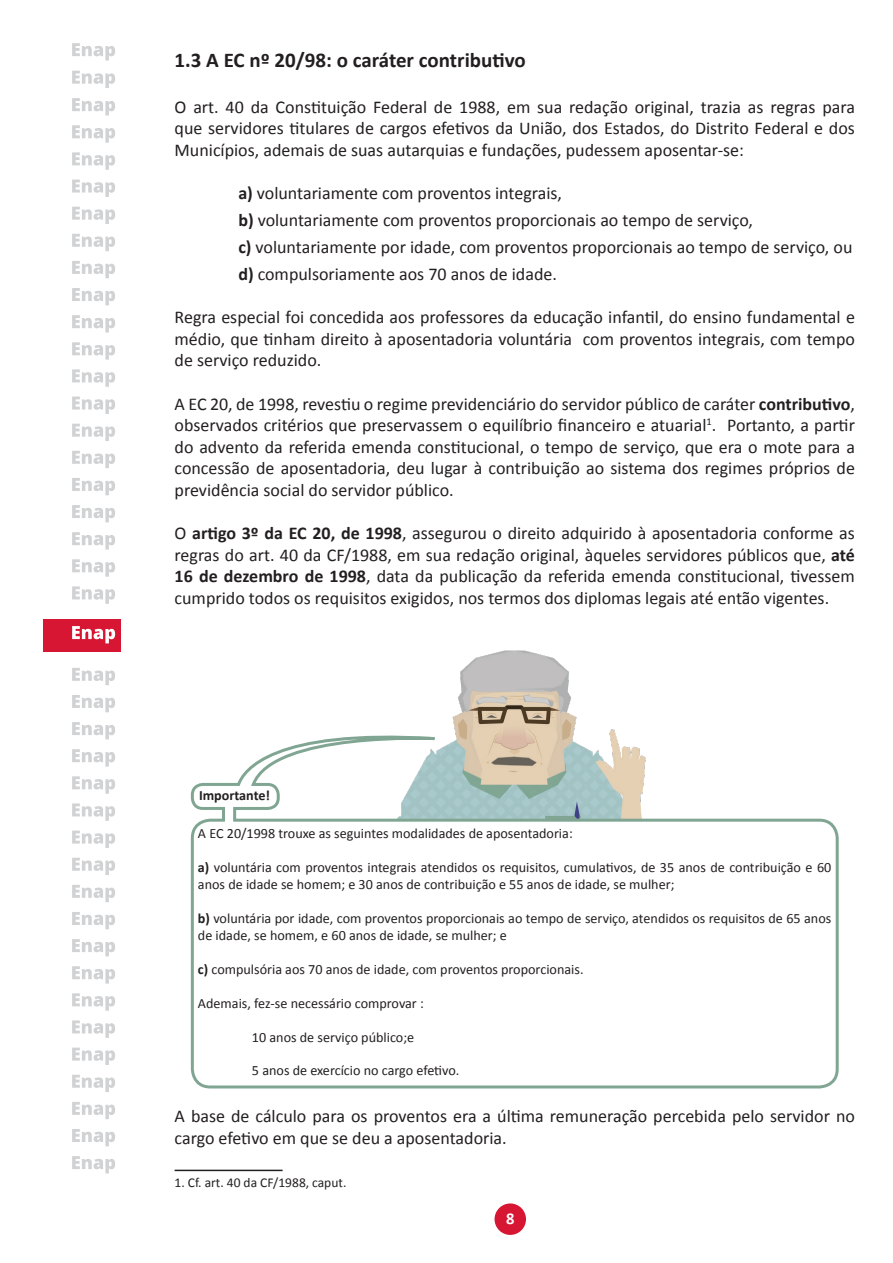
<style>
.page{position:relative;width:893px;height:1263px;background:#fff}
.page>*{position:absolute;margin:0;border:0;box-sizing:border-box;transform-origin:0 0}
.t1{font:700 21px "Calibri";color:#231f20}
.t2{font:18px/21.6px "Calibri";color:#231f20;text-align:justify}
.t3{font:700 16.5px "Calibri";color:#fff}
.t4{font:14.1px/17px "Calibri";color:#231f20}
.t5{font:700 14.1px "Calibri";color:#231f20}
.t6{font:13.5px "Calibri";color:#231f20}
.s1{font-weight:700}
</style>
<div class="page">
<div style="left:495px;top:1203px;width:31px;height:32px;background:#d71634;border-radius:50%"></div>
<div style="left:44px;top:619px;width:77px;height:32px;background:#d71634"></div>
<svg style="left:72px;top:626px;width:43px;height:17px"></svg>
<svg style="left:72px;top:98px;width:43px;height:17px"></svg>
<svg style="left:72px;top:125px;width:43px;height:18px"></svg>
<svg style="left:72px;top:152px;width:43px;height:18px"></svg>
<svg style="left:72px;top:180px;width:43px;height:17px"></svg>
<svg style="left:72px;top:207px;width:43px;height:17px"></svg>
<svg style="left:72px;top:234px;width:43px;height:17px"></svg>
<svg style="left:72px;top:261px;width:43px;height:17px"></svg>
<svg style="left:72px;top:288px;width:43px;height:17px"></svg>
<svg style="left:72px;top:315px;width:43px;height:17px"></svg>
<svg style="left:72px;top:342px;width:43px;height:18px"></svg>
<svg style="left:72px;top:369px;width:43px;height:18px"></svg>
<svg style="left:72px;top:397px;width:43px;height:17px"></svg>
<svg style="left:72px;top:424px;width:43px;height:17px"></svg>
<svg style="left:72px;top:451px;width:43px;height:17px"></svg>
<svg style="left:72px;top:478px;width:43px;height:17px"></svg>
<svg style="left:72px;top:505px;width:43px;height:17px"></svg>
<svg style="left:72px;top:532px;width:43px;height:17px"></svg>
<svg style="left:72px;top:559px;width:43px;height:18px"></svg>
<svg style="left:72px;top:586px;width:43px;height:18px"></svg>
<svg style="left:72px;top:668px;width:43px;height:17px"></svg>
<svg style="left:72px;top:695px;width:43px;height:17px"></svg>
<svg style="left:72px;top:722px;width:43px;height:17px"></svg>
<svg style="left:72px;top:749px;width:43px;height:17px"></svg>
<svg style="left:72px;top:776px;width:43px;height:18px"></svg>
<svg style="left:72px;top:803px;width:43px;height:18px"></svg>
<svg style="left:72px;top:830px;width:43px;height:18px"></svg>
<svg style="left:72px;top:858px;width:43px;height:17px"></svg>
<svg style="left:72px;top:885px;width:43px;height:17px"></svg>
<svg style="left:72px;top:912px;width:43px;height:17px"></svg>
<svg style="left:72px;top:939px;width:43px;height:17px"></svg>
<svg style="left:72px;top:966px;width:43px;height:17px"></svg>
<svg style="left:72px;top:993px;width:43px;height:18px"></svg>
<svg style="left:72px;top:1020px;width:43px;height:18px"></svg>
<svg style="left:72px;top:1047px;width:43px;height:18px"></svg>
<svg style="left:72px;top:1075px;width:43px;height:17px"></svg>
<svg style="left:72px;top:1102px;width:43px;height:17px"></svg>
<svg style="left:72px;top:1129px;width:43px;height:17px"></svg>
<svg style="left:72px;top:1156px;width:43px;height:17px"></svg>
<svg style="left:72px;top:71px;width:43px;height:17px"></svg>
<svg style="left:72px;top:43px;width:43px;height:18px"></svg>
<hr style="left:175px;top:1170px;width:108px;height:1px;background:#231f20">
<img style="left:452px;top:650px;width:125px;height:79px">
<svg style="left:190px;top:729px;width:649px;height:360px"></svg>
<p class="t1" style="left:175px;top:47px;width:353px">1.3 A EC nº 20/98: o caráter contributivo</p>
<p class="t2" style="left:175px;top:96px;width:682px">O art. 40 da Constituição Federal de 1988, em sua redação original, trazia as regras para que servidores titulares de cargos efetivos da União, dos Estados, do Distrito Federal e dos Municípios, ademais de suas autarquias e fundações, pudessem aposentar-se:</p>
<p class="t2" style="left:238px;top:180px;width:616px;line-height:27px;text-align:left"><span class="s1">a)</span> voluntariamente com proventos integrais,<br><span class="s1">b)</span> voluntariamente com proventos proporcionais ao tempo de serviço,<br><span class="s1">c)</span> voluntariamente por idade, com proventos proporcionais ao tempo de serviço, ou <span class="s1">d)</span> compulsoriamente aos 70 anos de idade.</p>
<p class="t2" style="left:175px;top:306px;width:682px">Regra especial foi concedida aos professores da educação infantil, do ensino fundamental e médio, que tinham direito à aposentadoria voluntária com proventos integrais, com tempo de serviço reduzido.</p>
<p class="t2" style="left:175px;top:393px;width:682px">A EC 20, de 1998, revestiu o regime previdenciário do servidor público de caráter <span class="s1">contributivo</span>, observados critérios que preservassem o equilíbrio financeiro e atuarial<sup>1</sup>. Portanto, a partir do advento da referida emenda constitucional, o tempo de serviço, que era o mote para a concessão de aposentadoria, deu lugar à contribuição ao sistema dos regimes próprios de previdência social do servidor público.</p>
<p class="t2" style="left:175px;top:522px;width:682px">O <span class="s1">artigo 3º da EC 20, de 1998</span>, assegurou o direito adquirido à aposentadoria conforme as regras do art. 40 da CF/1988, em sua redação original, àqueles servidores públicos que, <span class="s1">até 16 de dezembro de 1998</span>, data da publicação da referida emenda constitucional, tivessem cumprido todos os requisitos exigidos, nos termos dos diplomas legais até então vigentes.</p>
<p class="t5" style="left:199px;top:786px;width:73px">Importante!</p>
<p class="t4" style="left:198px;top:825px;width:376px">A EC 20/1998 trouxe as seguintes modalidades de aposentadoria:</p>
<p class="t4" style="left:198px;top:859px;width:635px"><span class="s1">a)</span> voluntária com proventos integrais atendidos os requisitos, cumulativos, de 35 anos de contribuição e 60 anos de idade se homem; e 30 anos de contribuição e 55 anos de idade, se mulher;</p>
<p class="t4" style="left:198px;top:910px;width:635px"><span class="s1">b)</span> voluntária por idade, com proventos proporcionais ao tempo de serviço, atendidos os requisitos de 65 anos de idade, se homem, e 60 anos de idade, se mulher; e</p>
<p class="t4" style="left:198px;top:960px;width:387px"><span class="s1">c)</span> compulsória aos 70 anos de idade, com proventos proporcionais.</p>
<p class="t4" style="left:198px;top:994px;width:227px">Ademais, fez-se necessário comprovar :</p>
<p class="t4" style="left:252px;top:1028px;width:164px">10 anos de serviço público;e</p>
<p class="t4" style="left:252px;top:1062px;width:209px">5 anos de exercício no cargo efetivo.</p>
<p class="t2" style="left:175px;top:1106px;width:682px">A base de cálculo para os proventos era a última remuneração percebida pelo servidor no cargo efetivo em que se deu a aposentadoria.</p>
<p class="t6" style="left:175px;top:1173px;width:173px">1. Cf. art. 40 da CF/1988, caput.</p>
<p class="t3" style="left:506px;top:1208px;width:10px">8</p>
<p class="t3" style="left:511px;top:1216px;width:10px">8</p>
</div>
